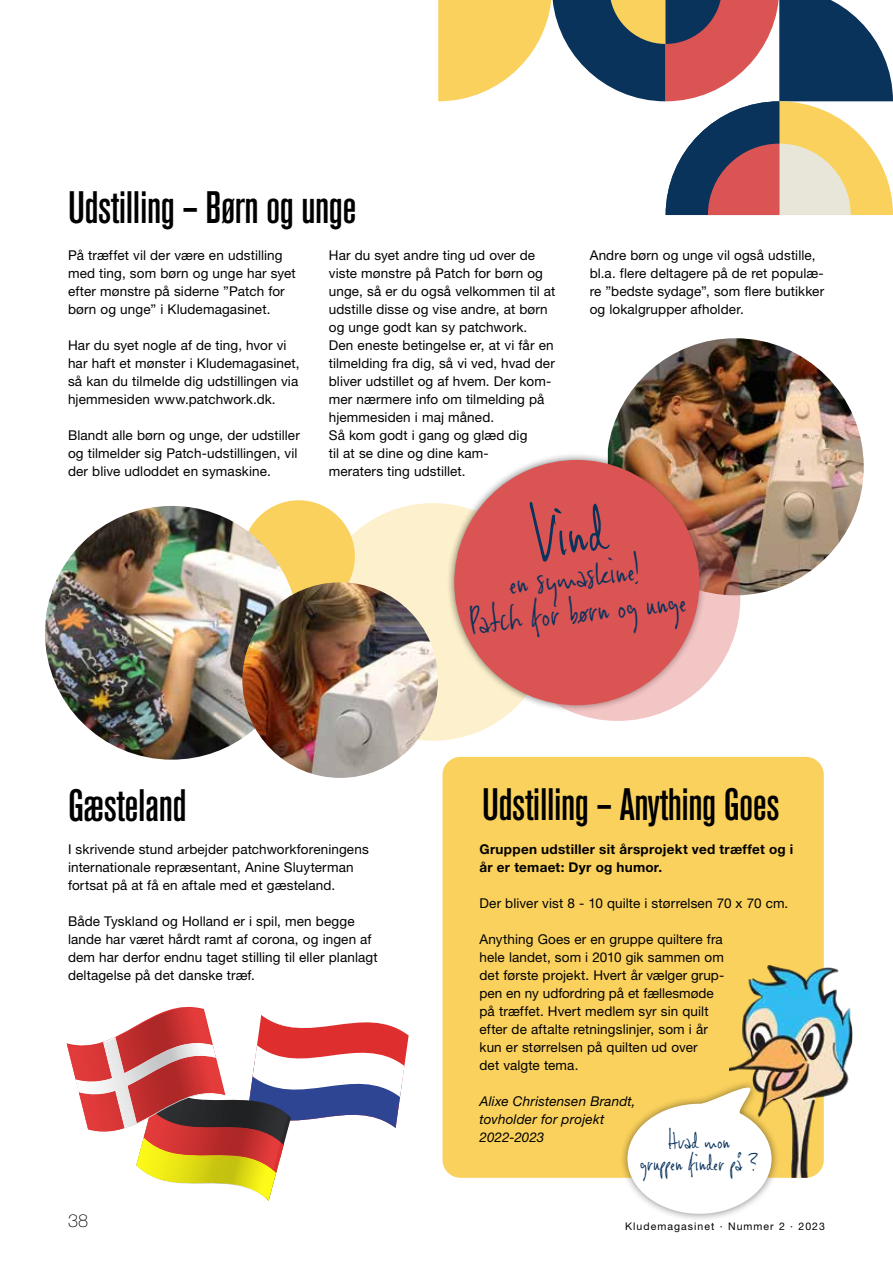
<style>
.page{position:relative;width:893px;height:1263px;background:#fff}
.page>*{position:absolute;margin:0;border:0;box-sizing:border-box;transform-origin:0 0}
.t1{font:71.1px "Viktorie";color:#0a335c}
.t2{font:45px "Akzidenz Grotesk BQ Md Cnd Alt";letter-spacing:-.01em;color:#000}
.t3{font:39.15px/35.4px "Viktorie";color:#0a335c;text-align:center}
.t4{font:25.05px/21.8px "Viktorie";letter-spacing:-.015em;color:#0a335c;text-align:center}
.t5{font:100 18px "Helvetica Neue LT Std";color:#000}
.t6{font:13.5px/18px "Helvetica Neue LT Std";letter-spacing:.01em;color:#000}
.t7{font:700 13.5px/18px "Helvetica Neue LT Std";letter-spacing:.02em;color:#000}
.t8{font:italic 13.5px/18px "Helvetica Neue LT Std";letter-spacing:.01em;color:#000}
.t9{font:10.5px "Helvetica Neue LT Std";letter-spacing:.1em;color:#000}
</style>
<div class="page">
<div style="left:242px;top:500px;width:113px;height:113px;background:#fad15c;border-radius:50%"></div>
<svg style="left:314px;top:503px;width:238px;height:238px;background:#fcedc3"></svg>
<div style="left:442px;top:757px;width:382px;height:421px;background:#fad15c;border-radius:18px"></div>
<img style="left:729px;top:965px;width:123px;height:213px">
<svg style="left:438px;top:0;width:455px;height:215px"></svg>
<img style="left:608px;top:338px;width:256px;height:257px">
<img style="left:45px;top:506px;width:248px;height:254px">
<img style="left:242px;top:582px;width:196px;height:196px;border-radius:98px">
<div style="left:447px;top:452px;width:260px;height:261px;background:#000;opacity:.5"></div>
<div style="left:454px;top:460px;width:245px;height:245px;background:#db5454;border-radius:50%"></div>
<svg style="left:495px;top:476px;width:245px;height:245px"></svg>
<svg style="left:136px;top:1006px;width:273px;height:195px"></svg>
<img style="left:67px;top:1008px;width:158px;height:124px">
<img style="left:76px;top:1043px;width:139px;height:52px">
<img style="left:103px;top:1038px;width:34px;height:90px">
<div style="left:619px;top:1079px;width:161px;height:143px;background:#000;opacity:.5"></div>
<svg style="left:627px;top:1085px;width:145px;height:129px"></svg>
<h2 class="t2" style="left:68px;top:182px;width:290px">Udstilling – Børn og unge</h2>
<p class="t6" style="left:329px;top:246px;width:228px">Har du syet andre ting ud over de viste mønstre på Patch for børn og unge, så er du også velkommen til at udstille disse og vise andre, at børn og unge godt kan sy patchwork.<br>Den eneste betingelse er, at vi får en tilmelding fra dig, så vi ved, hvad der bliver udstillet og af hvem. Der kom&shy;mer nærmere info om tilmelding på hjemmesiden i maj måned.<br>Så kom godt i gang og glæd dig<br>til at se dine og dine kam-<br>meraters ting udstillet.</p>
<p class="t6" style="left:590px;top:246px;width:236px">Andre børn og unge vil også udstille, bl.a. flere deltagere på de ret populæ&shy;re ”bedste sydage”, som flere butikker og lokalgrupper afholder.</p>
<p class="t6" style="left:68px;top:246px;width:229px">På træffet vil der være en udstilling med ting, som børn og unge har syet efter mønstre på siderne ”Patch for børn og unge” i Kludemagasinet.</p>
<p class="t6" style="left:68px;top:336px;width:233px">Har du syet nogle af de ting, hvor vi har haft et mønster i Kludemagasinet, så kan du tilmelde dig udstillingen via hjemmesiden www.patchwork.dk.</p>
<p class="t6" style="left:68px;top:426px;width:233px">Blandt alle børn og unge, der udstiller og tilmelder sig Patch-udstillingen, vil der blive udloddet en symaskine.</p>
<h1 class="t1" style="left:528px;top:488px;width:77px;rotate:-6deg">Vind</h1>
<h3 class="t3" style="left:464px;top:565px;width:219px;rotate:-6deg">en symaskine!<br>Patch for børn og unge</h3>
<h2 class="t2" style="left:68px;top:780px;width:120px">Gæsteland</h2>
<h2 class="t2" style="left:482px;top:779px;width:299px">Udstilling – Anything Goes</h2>
<p class="t6" style="left:68px;top:840px;width:302px">I skrivende stund arbejder patchworkforeningens internationale repræsentant, Anine Sluyterman fortsat på at få en aftale med et gæsteland.</p>
<p class="t6" style="left:68px;top:912px;width:311px">Både Tyskland og Holland er i spil, men begge lande har været hårdt ramt af corona, og ingen af dem har derfor endnu taget stilling til eller planlagt deltagelse på det danske træf.</p>
<p class="t7" style="left:479px;top:840px;width:315px">Gruppen udstiller sit årsprojekt ved træffet og i år er temaet: Dyr og humor.</p>
<p class="t6" style="left:479px;top:894px;width:310px">Der bliver vist 8 - 10 quilte i størrelsen 70 x 70 cm.</p>
<p class="t6" style="left:479px;top:930px;width:246px">Anything Goes er en gruppe quiltere fra hele landet, som i 2010 gik sammen om det første projekt. Hvert år vælger grup&shy;pen en ny udfordring på et fællesmøde på træffet. Hvert medlem syr sin quilt efter de aftalte retningslinjer, som i år kun er størrelsen på quilten ud over<br>det valgte tema.</p>
<p class="t8" style="left:479px;top:1092px;width:158px">Alixe Christensen Brandt, tovholder for projekt<br>2022-2023</p>
<h3 class="t4" style="left:640px;top:1128px;width:120px">Hvad mon<br>gruppen finder på ?</h3>
<h3 class="t5" style="left:68px;top:1211px;width:22px">38</h3>
<p class="t9" style="left:625px;top:1220px;width:201px">Kludemagasinet ∙ Nummer 2 ∙ 2023</p>
</div>
